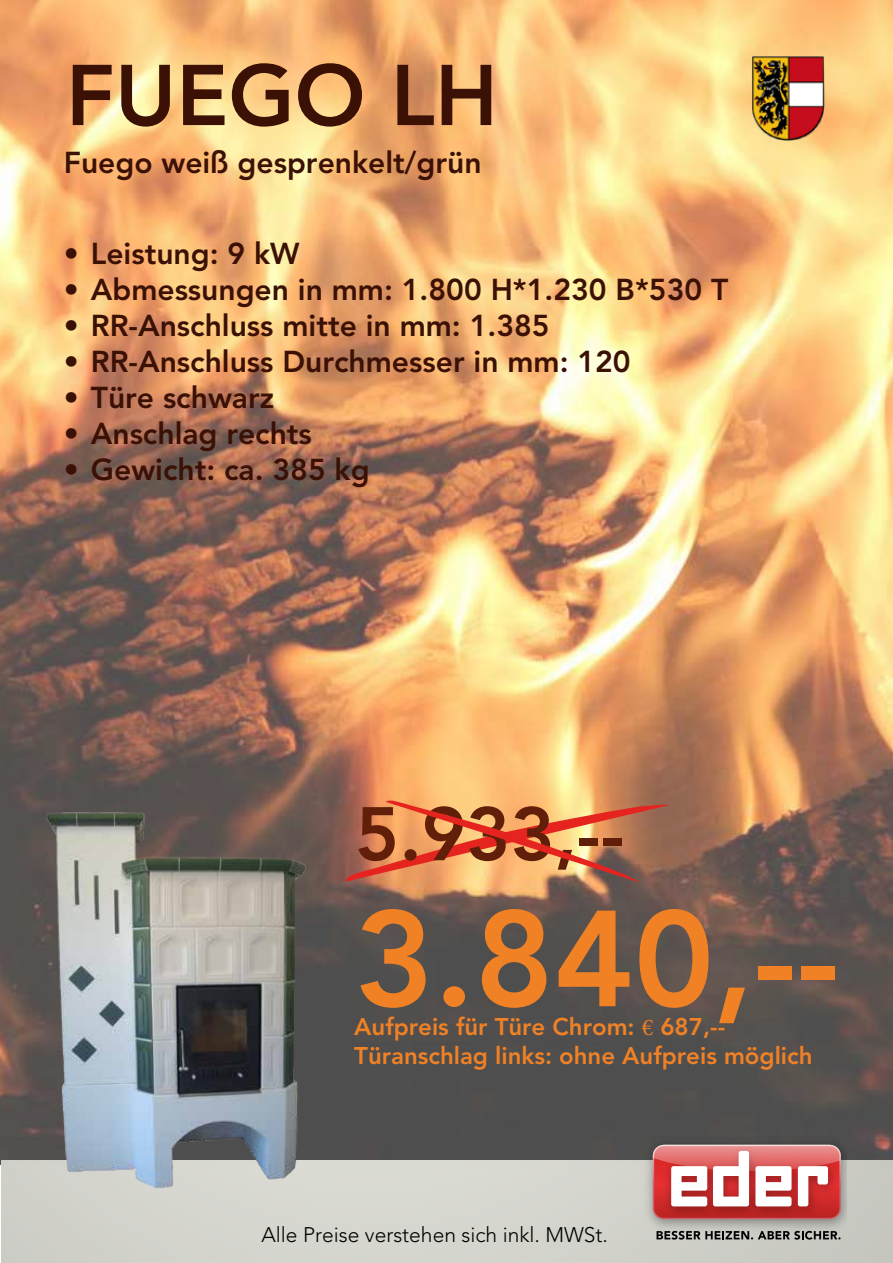
<style>
.page{position:relative;width:893px;height:1263px;background:#fff}
.page>*{position:absolute;margin:0;border:0;box-sizing:border-box;transform-origin:0 0}
.t1{font:800 135px "Avenir";color:#f08125}
.t2{font:800 85.2px "Avenir";color:#3b1105}
.t3{font:800 75px "Avenir";color:#611f09}
.t4{font:800 30px "Avenir";color:#3b1105}
.t5{font:800 24px/28.8px "Avenir";color:#f08125}
.t6{font:300 21px "Avenir";color:#000}
.s1{font-family:"Minion Pro";font-weight:400}
</style>
<div class="page">
<img style="left:0;top:0;width:893px;height:1164px">
<img style="left:1px;top:1161px;width:892px;height:102px">
<svg style="left:656px;top:1237px;width:184px;height:2px"></svg>
<img style="left:640px;top:1132px;width:206px;height:105px">
<img style="left:658px;top:1139px;width:186px;height:84px">
<svg style="left:653px;top:1145px;width:188px;height:74px"></svg>
<img style="left:24px;top:795px;width:322px;height:409px">
<img style="left:751px;top:55px;width:74px;height:85px">
<svg style="left:345px;top:798px;width:325px;height:85px;background:#db8d5e"></svg>
<h2 class="t2" style="left:66px;top:45px;width:433px">FUEGO LH</h2>
<p class="t4" style="left:64px;top:145px;width:419px">Fuego weiß gesprenkelt/grün</p>
<p class="t4" style="left:64px;top:236px;width:237px">• Leistung: 9 kW</p>
<p class="t4" style="left:64px;top:272px;width:666px">• Abmessungen in mm: 1.800 H*1.230 B*530 T</p>
<p class="t4" style="left:64px;top:308px;width:487px">• RR-Anschluss mitte in mm: 1.385</p>
<p class="t4" style="left:64px;top:344px;width:568px">• RR-Anschluss Durchmesser in mm: 120</p>
<p class="t4" style="left:64px;top:380px;width:212px">• Türe schwarz</p>
<p class="t4" style="left:64px;top:416px;width:250px">• Anschlag rechts</p>
<p class="t4" style="left:64px;top:452px;width:307px">• Gewicht: ca. 385 kg</p>
<h3 class="t3" style="left:355px;top:790px;width:271px">5.933,--</h3>
<h1 class="t1" style="left:354px;top:879px;width:486px">3.840,--</h1>
<p class="t5" style="left:354px;top:1012px;width:460px">Aufpreis für Türe Chrom: <span class="s1">€</span> 687,--<br>Türanschlag links: ohne Aufpreis möglich</p>
<p class="t6" style="left:261px;top:1223px;width:348px">Alle Preise verstehen sich inkl. MWSt.</p>
</div>
